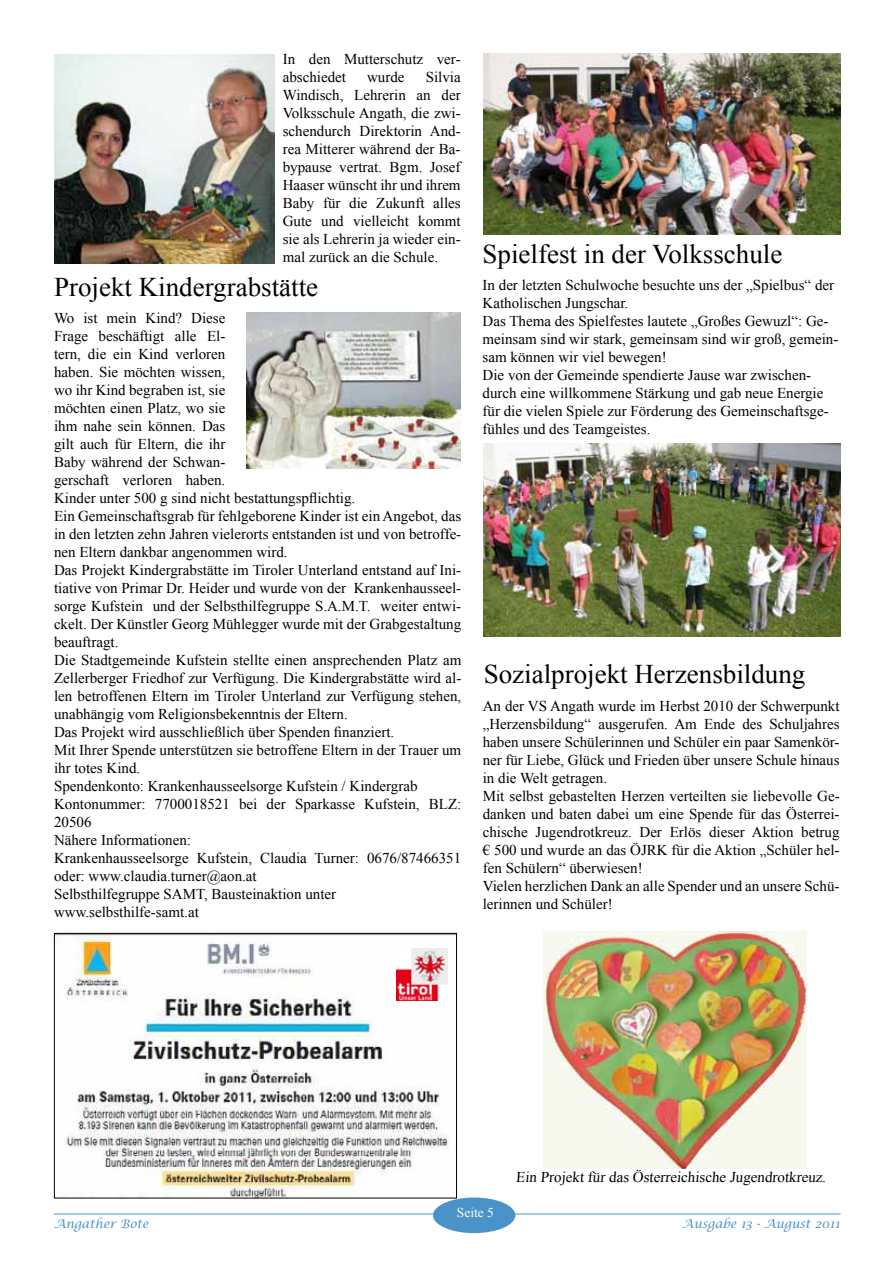
<style>
.page{position:relative;width:893px;height:1263px;background:#fff}
.page>*{position:absolute;margin:0;border:0;box-sizing:border-box;transform-origin:0 0}
.t1{font:27px "Times New Roman";color:#000}
.t2{font:15px/18px "Times New Roman";color:#000}
.t3{font:13.5px "Times New Roman";color:#fff}
.t4{font:italic 12px "Lucida Calligraphy";color:#4a93c9}
</style>
<div class="page">
<hr style="left:54px;top:1213px;width:787px;height:1px;background:#4a93c9">
<div style="left:433px;top:1197px;width:82px;height:36px;background:#4a93c9;border-radius:50%"></div>
<img style="left:543px;top:932px;width:263px;height:237px">
<img style="left:484px;top:444px;width:357px;height:193px">
<img style="left:56px;top:935px;width:399px;height:261px">
<img style="left:396px;top:948px;width:51px;height:53px">
<div style="left:54px;top:933px;width:403px;height:265px;border:1px solid #000"></div>
<img style="left:484px;top:54px;width:357px;height:181px">
<img style="left:54px;top:54px;width:220px;height:210px">
<img style="left:247px;top:312px;width:214px;height:157px">
<p class="t2" style="left:283px;top:50px;width:179px">In den Mutterschutz ver&shy;abschiedet</p>
<p class="t2" style="left:283px;top:68px;width:179px;text-align:justify;text-indent:143px">Silvia Windisch, Lehrerin an der Volksschule Angath, die zwi&shy;schendurch Direktorin And&shy;rea Mitterer während der Ba&shy;bypause vertrat. Bgm. Josef Haaser wünscht ihr und ihrem Baby für die Zukunft alles Gute und vielleicht kommt sie als Lehrerin ja wieder ein&shy;mal zurück an die Schule.</p>
<h1 class="t1" style="left:54px;top:269px;width:266px">Projekt Kindergrabstätte</h1>
<p class="t2" style="left:54px;top:309px;width:409px">Wo ist mein Kind? Diese<br>Frage beschäftigt alle El-<br>tern, die ein Kind verloren<br>haben. Sie möchten wissen,<br>wo ihr Kind begraben ist, sie<br>möchten einen Platz, wo sie<br>ihm nahe sein können. Das<br>gilt auch für Eltern, die ihr<br>Baby während der Schwan-<br>gerschaft verloren haben.<br>Kinder unter 500 g sind nicht bestattungspflichtig.<br>Ein Gemeinschaftsgrab für fehlgeborene Kinder ist ein Angebot, das in den letzten zehn Jahren vielerorts entstanden ist und von betroffe&shy;nen Eltern dankbar angenommen wird.<br>Das Projekt Kindergrabstätte im Tiroler Unterland entstand auf Ini&shy;tiative von Primar Dr. Heider und wurde von der Krankenhausseel&shy;sorge Kufstein und der Selbsthilfegruppe S.A.M.T. weiter entwi&shy;ckelt. Der Künstler Georg Mühlegger wurde mit der Grabgestaltung beauftragt.<br>Die Stadtgemeinde Kufstein stellte einen ansprechenden Platz am Zellerberger Friedhof zur Verfügung. Die Kindergrabstätte wird al&shy;len betroffenen Eltern im Tiroler Unterland zur Verfügung stehen, unabhängig vom Religionsbekenntnis der Eltern.<br>Das Projekt wird ausschließlich über Spenden finanziert.<br>Mit Ihrer Spende unterstützen sie betroffene Eltern in der Trauer um ihr totes Kind.<br>Spendenkonto: Krankenhausseelsorge Kufstein / Kindergrab Kontonummer: 7700018521 bei der Sparkasse Kufstein, BLZ:<br>20506<br>Nähere Informationen:<br>Krankenhausseelsorge Kufstein, Claudia Turner: 0676/87466351 oder: www.claudia.turner@aon.at<br>Selbsthilfegruppe SAMT, Bausteinaktion unter www.selbsthilfe-samt.at</p>
<p class="t2" style="left:367px;top:68px;width:39px">wurde</p>
<h1 class="t1" style="left:483px;top:236px;width:301px">Spielfest in der Volksschule</h1>
<p class="t2" style="left:483px;top:276px;width:357px">In der letzten Schulwoche besuchte uns der „Spielbus“ der Katholischen Jungschar.<br>Das Thema des Spielfestes lautete „Großes Gewuzl“: Ge&shy;meinsam sind wir stark, gemeinsam sind wir groß, gemein&shy;sam können wir viel bewegen!<br>Die von der Gemeinde spendierte Jause war zwischen&shy;durch eine willkommene Stärkung und gab neue Energie für die vielen Spiele zur Förderung des Gemeinschaftsge&shy;fühles und des Teamgeistes.</p>
<h1 class="t1" style="left:484px;top:656px;width:323px">Sozialprojekt Herzensbildung</h1>
<p class="t2" style="left:483px;top:697px;width:358px">An der VS Angath wurde im Herbst 2010 der Schwerpunkt „Herzensbildung“ ausgerufen. Am Ende des Schuljahres haben unsere Schülerinnen und Schüler ein paar Samenkör&shy;ner für Liebe, Glück und Frieden über unsere Schule hinaus in die Welt getragen.<br>Mit selbst gebastelten Herzen verteilten sie liebevolle Ge&shy;danken und baten dabei um eine Spende für das Österrei&shy;chische Jugendrotkreuz. Der Erlös dieser Aktion betrug € 500 und wurde an das ÖJRK für die Aktion „Schüler hel&shy;fen Schülern“ überwiesen!<br>Vielen herzlichen Dank an alle Spender und an unsere Schü&shy;lerinnen und Schüler!</p>
<p class="t2" style="left:516px;top:1168px;width:313px">Ein Projekt für das Österreichische Jugendrotkreuz.</p>
<p class="t3" style="left:457px;top:1203px;width:39px">Seite 5</p>
<p class="t4" style="left:54px;top:1216px;width:96px">Angather Bote</p>
<p class="t4" style="left:682px;top:1216px;width:159px">Ausgabe 13 - August 2011</p>
</div>
